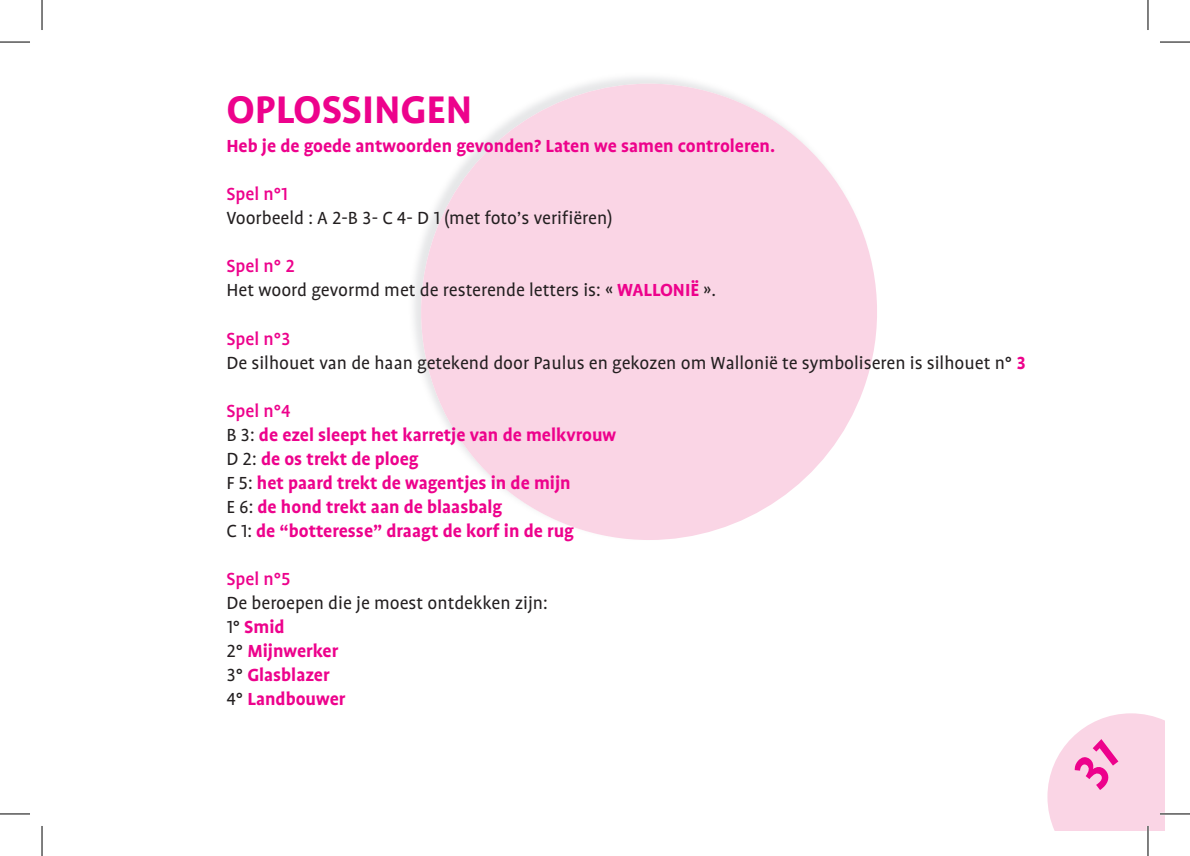
<style>
.page{position:relative;width:1190px;height:856px;background:#fff}
.page>*{position:absolute;margin:0;border:0;box-sizing:border-box;transform-origin:0 0}
.t1{font:700 44px "Profile OT";color:#ed028c}
.t2{font:20px/24px "Profile OT";color:#231f20}
.t3{font:700 20px/24px "Profile OT";color:#ed028c}
.t4{font:500 20px "Profile OT";color:#ed028c}
.s1{font-weight:500;color:#ed028c}
.s2{font-weight:700;color:#ed028c}
.s3{font-weight:500}
.s4{font-weight:400;color:#231f20}
</style>
<div class="page">
<svg style="left:414px;top:84px;width:463px;height:455px;fill:#fad5e5"></svg>
<hr style="left:0;top:42px;width:30px;height:1px;background:#000">
<hr style="left:1160px;top:42px;width:30px;height:1px;background:#000">
<hr style="left:0;top:813px;width:30px;height:1px;background:#000">
<hr style="left:1160px;top:813px;width:30px;height:1px;background:#000">
<hr style="left:42px;top:0;width:1px;height:30px;background:#000">
<hr style="left:42px;top:825px;width:1px;height:30px;background:#000">
<hr style="left:1147px;top:0;width:1px;height:30px;background:#000">
<hr style="left:1147px;top:825px;width:1px;height:30px;background:#000">
<svg style="left:1047px;top:713px;width:118px;height:117px;background:#fadae8"></svg>
<h1 class="t1" style="left:226px;top:85px;width:247px">OPLOSSINGEN</h1>
<p class="t3" style="left:226px;top:134px;width:550px">Heb je de goede antwoorden gevonden? Laten we samen controleren.</p>
<p class="t4" style="left:226px;top:183px;width:63px">Spel n°1</p>
<p class="t2" style="left:226px;top:206px;width:388px">Voorbeeld : A 2-B 3- C 4- D 1 (met foto’s verifiëren)</p>
<p class="t2" style="left:226px;top:254px;width:491px"><span class="s1">Spel n° 2<br></span>Het woord gevormd met de resterende letters is: « <span class="s2">WALLONIË</span> ».</p>
<p class="t2" style="left:226px;top:326px;width:801px"><span class="s1">Spel n°3<br></span>De silhouet van de haan getekend door Paulus en gekozen om Wallonië te symboliseren is silhouet n° <span class="s2">3</span></p>
<p class="t3" style="left:226px;top:398px;width:392px"><span class="s3">Spel n°4<br></span><span class="s4">B 3:</span> de ezel sleept het karretje van de melkvrouw<br><span class="s4">D 2:</span> de os trekt de ploeg<br><span class="s4">F 5:</span> het paard trekt de wagentjes in de mijn<br><span class="s4">E 6:</span> de hond trekt aan de blaasbalg<br><span class="s4">C 1:</span> de “botteresse” draagt de korf in de rug</p>
<p class="t4" style="left:226px;top:567px;width:66px">Spel n°5</p>
<p class="t2" style="left:226px;top:590px;width:323px">De beroepen die je moest ontdekken zijn:<br>1° <span class="s2">Smid<br></span>2° <span class="s2">Mijnwerker<br></span>3° <span class="s2">Glasblazer<br></span>4° <span class="s2">Landbouwer</span></p>
</div>
